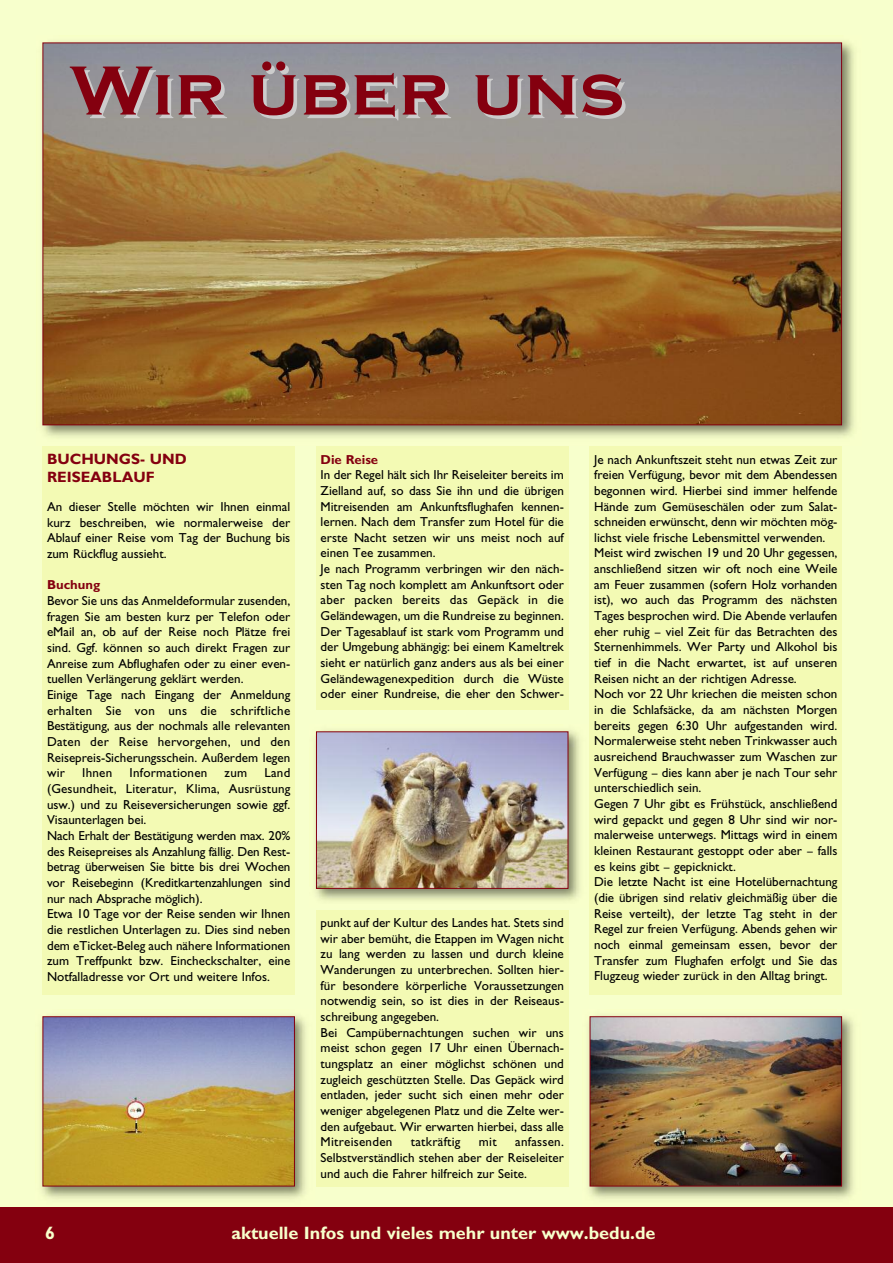
<style>
.page{position:relative;width:893px;height:1263px;background:#f7ffcc}
.page>*{position:absolute;margin:0;border:0;box-sizing:border-box;transform-origin:0 0}
.t1{font:700 72px "Copperplate Gothic";letter-spacing:.025em;color:#84000f}
.t2{font:700 18px "Gill Sans";color:#f7ffcc}
.t3{font:700 15px/18px "Gill Sans";color:#84000f}
.t4{font:13.05px/15.6px "Gill Sans";color:#000}
.t5{font:13.05px "Gill Sans";letter-spacing:.02em;color:#000}
.t6{font:700 13.05px "Gill Sans";color:#84000f}
</style>
<div class="page">
<div style="left:316px;top:910px;width:252px;height:276px;background:#f3fab4"></div>
<div style="left:43px;top:446px;width:252px;height:549px;background:#f3fab4"></div>
<div style="left:316px;top:446px;width:252px;height:264px;background:#f3fab4"></div>
<div style="left:0;top:1208px;width:893px;height:55px;background:#84000f"></div>
<img style="left:42px;top:41px;width:812px;height:397px">
<img style="left:45px;top:45px;width:795px;height:378px">
<div style="left:590px;top:446px;width:252px;height:549px;background:#f3fab4"></div>
<img style="left:41px;top:1015px;width:265px;height:184px">
<img style="left:45px;top:1018px;width:248px;height:166px">
<div style="left:43px;top:1016px;width:252px;height:170px;border:1px solid #84000f"></div>
<img style="left:315px;top:730px;width:265px;height:171px">
<img style="left:318px;top:733px;width:248px;height:154px">
<div style="left:316px;top:731px;width:252px;height:158px;border:1px solid #84000f"></div>
<img style="left:588px;top:1015px;width:266px;height:184px">
<img style="left:592px;top:1018px;width:248px;height:166px">
<div style="left:590px;top:1016px;width:252px;height:170px;border:1px solid #84000f"></div>
<h1 class="t1" style="left:70px;top:48px;width:555px">Wir über uns</h1>
<p class="t3" style="left:47px;top:449px;width:141px">BUCHUNGS- UND<br>REISEABLAUF</p>
<p class="t4" style="left:47px;top:499px;width:245px;text-align:justify">An dieser Stelle möchten wir Ihnen einmal kurz beschreiben, wie normalerweise der Ablauf einer Reise vom Tag der Buchung bis zum Rückflug aussieht.</p>
<p class="t6" style="left:47px;top:577px;width:55px">Buchung</p>
<p class="t4" style="left:47px;top:593px;width:245px">Bevor Sie uns das Anmeldeformular zusenden, fragen Sie am besten kurz per Telefon oder eMail an, ob auf der Reise noch Plätze frei sind. Ggf. können so auch direkt Fragen zur Anreise zum Abflughafen oder zu einer even&shy;tuellen Verlängerung geklärt werden.<br>Einige Tage nach Eingang der Anmeldung erhalten Sie von uns die schriftliche Bestätigung, aus der nochmals alle relevanten Daten der Reise hervorgehen, und den Reisepreis-Sicherungsschein. Außerdem legen wir</p>
<p class="t4" style="left:82px;top:765px;width:32px">Ihnen</p>
<p class="t5" style="left:130px;top:765px;width:79px">Informationen</p>
<p class="t4" style="left:225px;top:765px;width:24px">zum</p>
<p class="t4" style="left:47px;top:765px;width:245px;text-indent:217px">Land (Gesundheit, Literatur, Klima, Ausrüstung usw.) und zu Reiseversicherungen sowie ggf.<br>Visaunterlagen bei.<br>Nach Erhalt der Bestätigung werden max. 20% des Reisepreises als Anzahlung fällig. Den Rest&shy;betrag überweisen Sie bitte bis drei Wochen vor Reisebeginn (Kreditkartenzahlungen sind nur nach Absprache möglich).<br>Etwa 10 Tage vor der Reise senden wir Ihnen die restlichen Unterlagen zu. Dies sind neben dem eTicket-Beleg auch nähere Informationen zum Treffpunkt bzw. Eincheckschalter, eine Notfalladresse vor Ort und weitere Infos.</p>
<p class="t6" style="left:321px;top:451px;width:59px">Die Reise</p>
<p class="t4" style="left:321px;top:467px;width:245px">In der Regel hält sich Ihr Reiseleiter bereits im Zielland auf, so dass Sie ihn und die übrigen Mitreisenden am Ankunftsflughafen kennen&shy;lernen. Nach dem Transfer zum Hotel für die erste Nacht setzen wir uns meist noch auf einen Tee zusammen.<br>Je nach Programm verbringen wir den näch&shy;sten Tag noch komplett am Ankunftsort oder aber packen bereits das Gepäck in die Geländewagen, um die Rundreise zu beginnen.<br>Der Tagesablauf ist stark vom Programm und der Umgebung abhängig: bei einem Kameltrek sieht er natürlich ganz anders aus als bei einer Geländewagenexpedition durch die Wüste oder einer Rundreise, die eher den Schwer-</p>
<p class="t4" style="left:321px;top:915px;width:245px">punkt auf der Kultur des Landes hat. Stets sind wir aber bemüht, die Etappen im Wagen nicht zu lang werden zu lassen und durch kleine Wanderungen zu unterbrechen. Sollten hier&shy;für besondere körperliche Voraussetzungen notwendig sein, so ist dies in der Reiseaus&shy;schreibung angegeben.<br>Bei Campübernachtungen suchen wir uns meist schon gegen 17 Uhr einen Übernach&shy;tungsplatz an einer möglichst schönen und zugleich geschützten Stelle. Das Gepäck wird entladen, jeder sucht sich einen mehr oder weniger abgelegenen Platz und die Zelte wer&shy;den aufgebaut. Wir erwarten hierbei, dass alle Mitreisenden</p>
<p class="t4" style="left:321px;top:1134px;width:245px;text-align:justify;text-indent:195px">anfassen.<br>Selbstverständlich stehen aber der Reiseleiter und auch die Fahrer hilfreich zur Seite.</p>
<p class="t5" style="left:411px;top:1134px;width:51px">tatkräftig</p>
<p class="t4" style="left:479px;top:1134px;width:19px">mit</p>
<p class="t4" style="left:594px;top:451px;width:245px">Je nach Ankunftszeit steht nun etwas Zeit zur freien Verfügung, bevor mit dem Abendessen begonnen wird. Hierbei sind immer helfende Hände zum Gemüseschälen oder zum Salat&shy;schneiden erwünscht, denn wir möchten mög&shy;lichst viele frische Lebensmittel verwenden.<br>Meist wird zwischen 19 und 20 Uhr gegessen, anschließend sitzen wir oft noch eine Weile am Feuer zusammen (sofern Holz vorhanden ist), wo auch das Programm des nächsten Tages besprochen wird. Die Abende verlaufen eher ruhig – viel Zeit für das Betrachten des Sternenhimmels. Wer Party und Alkohol bis tief in die Nacht erwartet, ist auf unseren Reisen nicht an der richtigen Adresse.<br>Noch vor 22 Uhr kriechen die meisten schon in die Schlafsäcke, da am nächsten Morgen bereits gegen 6:30 Uhr aufgestanden wird.<br>Normalerweise steht neben Trinkwasser auch ausreichend Brauchwasser zum Waschen zur Verfügung – dies kann aber je nach Tour sehr unterschiedlich sein.<br>Gegen 7 Uhr gibt es Frühstück, anschließend wird gepackt und gegen 8 Uhr sind wir nor&shy;malerweise unterwegs. Mittags wird in einem kleinen Restaurant gestoppt oder aber – falls es keins gibt – gepicknickt.<br>Die letzte Nacht ist eine Hotelübernachtung (die übrigen sind relativ gleichmäßig über die Reise verteilt), der letzte Tag steht in der Regel zur freien Verfügung. Abends gehen wir noch einmal gemeinsam essen, bevor der Transfer zum Flughafen erfolgt und Sie das Flugzeug wieder zurück in den Alltag bringt.</p>
<h2 class="t2" style="left:45px;top:1222px;width:11px">6</h2>
<h2 class="t2" style="left:232px;top:1222px;width:425px">aktuelle Infos und vieles mehr unter www.bedu.de</h2>
</div>
